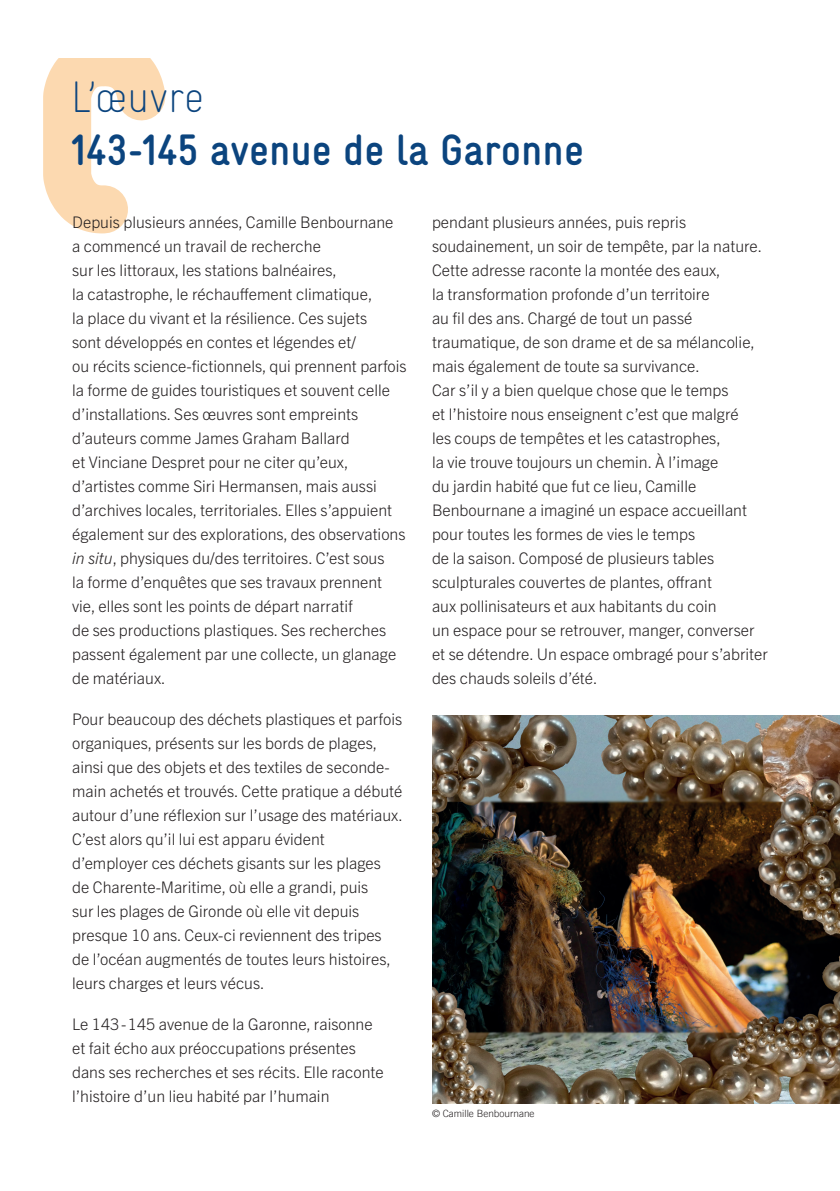
<style>
.page{position:relative;width:840px;height:1191px;background:#fff}
.page>*{position:absolute;margin:0;border:0;box-sizing:border-box;transform-origin:0 0}
.t1{font:700 condensed 43.8px "Gravur LL";color:#0b447e}
.t2{font:300 condensed 43.8px "Gravur LL";color:#0b447e}
.t3{font:300 16px/24px "Trade Gothic Next LT Pro";color:#231f20}
.t4{font:300 10px "Trade Gothic";color:#231f20}
.s1{font-style:italic}
</style>
<div class="page">
<svg style="left:43px;top:59px;width:123px;height:175px"></svg>
<img style="left:432px;top:715px;width:407px;height:388px">
<h1 class="t2" style="left:71px;top:69px;width:134px">L’œuvre</h1>
<h1 class="t1" style="left:71px;top:121px;width:514px">143-145 avenue de la Garonne</h1>
<p class="t3" style="left:72px;top:209px;width:336px">Depuis plusieurs années, Camille Benbournane<br>a commencé un travail de recherche<br>sur les littoraux, les stations balnéaires,<br>la catastrophe, le réchauffement climatique,<br>la place du vivant et la résilience. Ces sujets<br>sont développés en contes et légendes et/<br>ou récits science-fictionnels, qui prennent parfois la forme de guides touristiques et souvent celle d’installations. Ses œuvres sont empreints d’auteurs comme James Graham Ballard<br>et Vinciane Despret pour ne citer qu’eux, d’artistes comme Siri Hermansen, mais aussi d’archives locales, territoriales. Elles s’appuient également sur des explorations, des observations <span class="s1">in situ</span>, physiques du/des territoires. C’est sous<br>la forme d’enquêtes que ses travaux prennent vie, elles sont les points de départ narratif<br>de ses productions plastiques. Ses recherches passent également par une collecte, un glanage de matériaux.</p>
<p class="t3" style="left:72px;top:706px;width:332px">Pour beaucoup des déchets plastiques et parfois organiques, présents sur les bords de plages, ainsi que des objets et des textiles de seconde&shy;main achetés et trouvés. Cette pratique a débuté autour d’une réflexion sur l’usage des matériaux.<br>C’est alors qu’il lui est apparu évident d’employer ces déchets gisants sur les plages<br>de Charente-Maritime, où elle a grandi, puis<br>sur les plages de Gironde où elle vit depuis presque 10 ans. Ceux-ci reviennent des tripes de l’océan augmentés de toutes leurs histoires, leurs charges et leurs vécus.</p>
<p class="t3" style="left:72px;top:1011px;width:313px">Le 143-145 avenue de la Garonne, raisonne et fait écho aux préoccupations présentes dans ses recherches et ses récits. Elle raconte l’histoire d’un lieu habité par l’humain</p>
<p class="t3" style="left:432px;top:209px;width:337px">pendant plusieurs années, puis repris soudainement, un soir de tempête, par la nature.<br>Cette adresse raconte la montée des eaux,<br>la transformation profonde d’un territoire<br>au fil des ans. Chargé de tout un passé traumatique, de son drame et de sa mélancolie, mais également de toute sa survivance.<br>Car s’il y a bien quelque chose que le temps<br>et l’histoire nous enseignent c’est que malgré<br>les coups de tempêtes et les catastrophes,<br>la vie trouve toujours un chemin. À l’image<br>du jardin habité que fut ce lieu, Camille Benbournane a imaginé un espace accueillant pour toutes les formes de vies le temps<br>de la saison. Composé de plusieurs tables sculpturales couvertes de plantes, offrant<br>aux pollinisateurs et aux habitants du coin<br>un espace pour se retrouver, manger, converser et se détendre. Un espace ombragé pour s’abriter des chauds soleils d’été.</p>
<p class="t4" style="left:432px;top:1107px;width:104px">© Camille Benbournane</p>
</div>
